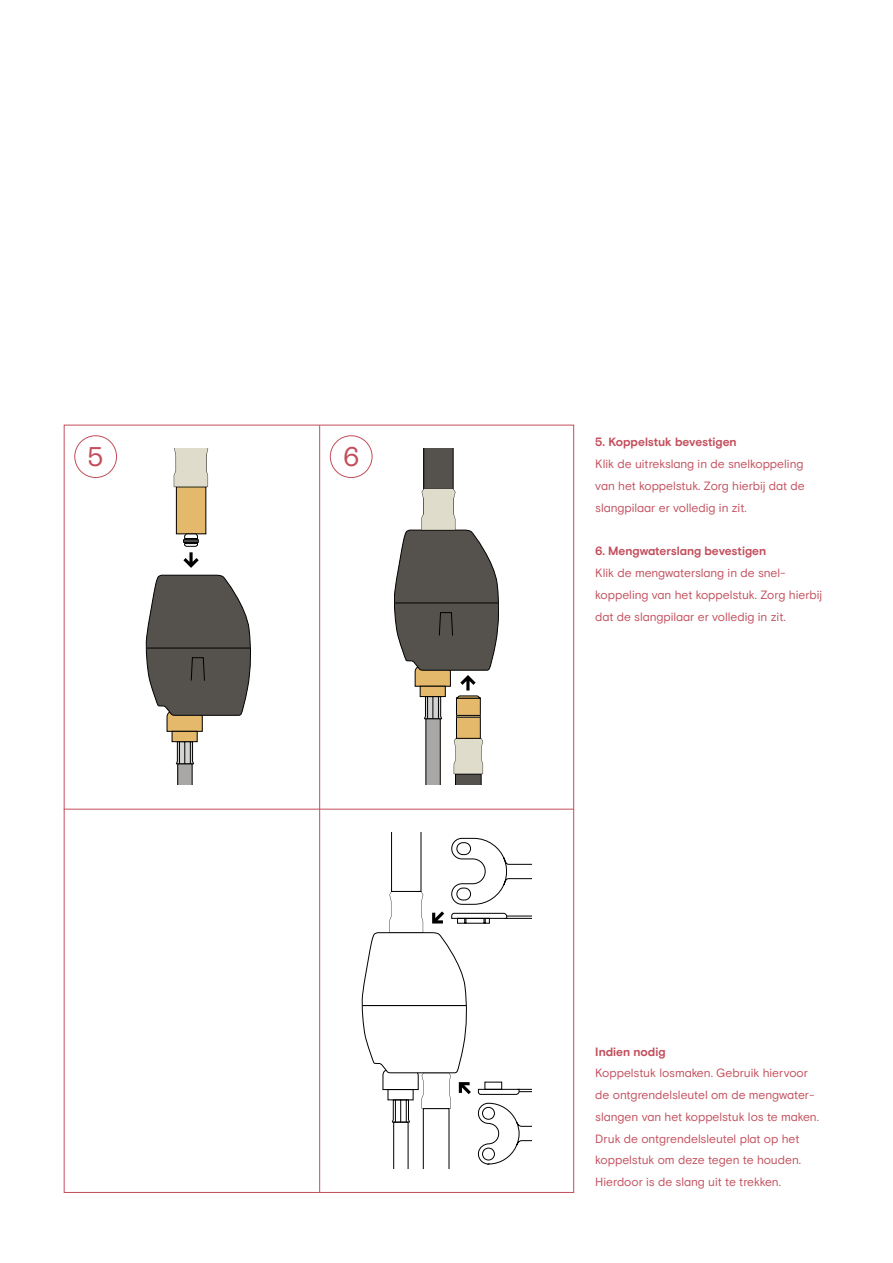
<style>
.page{position:relative;width:893px;height:1263px;background:#fff}
.page>*{position:absolute;margin:0;border:0;box-sizing:border-box;transform-origin:0 0}
.Body_tekst_9_5pt{font:27px "Basis Grotesque Pro";color:#c24e5c}
.Kleine_body_tekst_8p{font:12px/21.8px "Basis Grotesque Pro";color:#c24e5c}
.Kleine_body_tekst_8p-2{font:700 12px "Basis Grotesque Pro";color:#c24e5c}
</style>
<div class="page">
<hr style="left:319px;top:425px;width:1px;height:767px;background:#c24e5c">
<hr style="left:64px;top:809px;width:510px;height:1px;background:#c24e5c">
<div style="left:74px;top:435px;width:43px;height:43px;border:1px solid #c24e5c;border-radius:50%"></div>
<div style="left:330px;top:435px;width:42px;height:43px;border:1px solid #c24e5c;border-radius:50%"></div>
<svg style="left:146px;top:574px;width:105px;height:158px"></svg>
<div style="left:172px;top:731px;width:25px;height:11px;background:#e4b96c;border:1px solid #000"></div>
<svg style="left:176px;top:741px;width:18px;height:44px"></svg>
<div style="left:176px;top:487px;width:30px;height:47px;background:#e4b96c"></div>
<div style="left:176px;top:487px;width:30px;height:47px;border:1px solid #000"></div>
<svg style="left:174px;top:449px;width:34px;height:38px"></svg>
<svg style="left:183px;top:533px;width:16px;height:35px"></svg>
<svg style="left:394px;top:449px;width:105px;height:336px"></svg>
<svg style="left:362px;top:833px;width:169px;height:336px"></svg>
<p class="Body_tekst_9_5pt" style="left:88px;top:441px;width:18px">5</p>
<p class="Body_tekst_9_5pt" style="left:343px;top:441px;width:18px">6</p>
<p class="Kleine_body_tekst_8p-2" style="left:595px;top:435px;width:143px">5. Koppelstuk bevestigen</p>
<p class="Kleine_body_tekst_8p" style="left:595px;top:453px;width:211px;text-align:justify">Klik de uitrekslang in de snelkoppeling van het koppelstuk. Zorg hierbij dat de slangpilaar er volledig in zit.</p>
<p class="Kleine_body_tekst_8p-2" style="left:595px;top:544px;width:172px">6. Mengwaterslang bevestigen</p>
<p class="Kleine_body_tekst_8p" style="left:595px;top:562px;width:228px">Klik de mengwaterslang in de snel&shy;koppeling van het koppelstuk. Zorg hierbij dat de slangpilaar er volledig in zit.</p>
<p class="Kleine_body_tekst_8p-2" style="left:595px;top:1044px;width:72px">Indien nodig</p>
<p class="Kleine_body_tekst_8p" style="left:595px;top:1062px;width:214px">Koppelstuk losmaken. Gebruik hiervoor</p>
<p class="Kleine_body_tekst_8p" style="left:595px;top:1084px;width:225px">de ontgrendelsleutel om de mengwater&shy;slangen van het koppelstuk los te maken.<br>Druk de ontgrendelsleutel plat op het koppelstuk om deze tegen te houden.<br>Hierdoor is de slang uit te trekken.</p>
</div>
